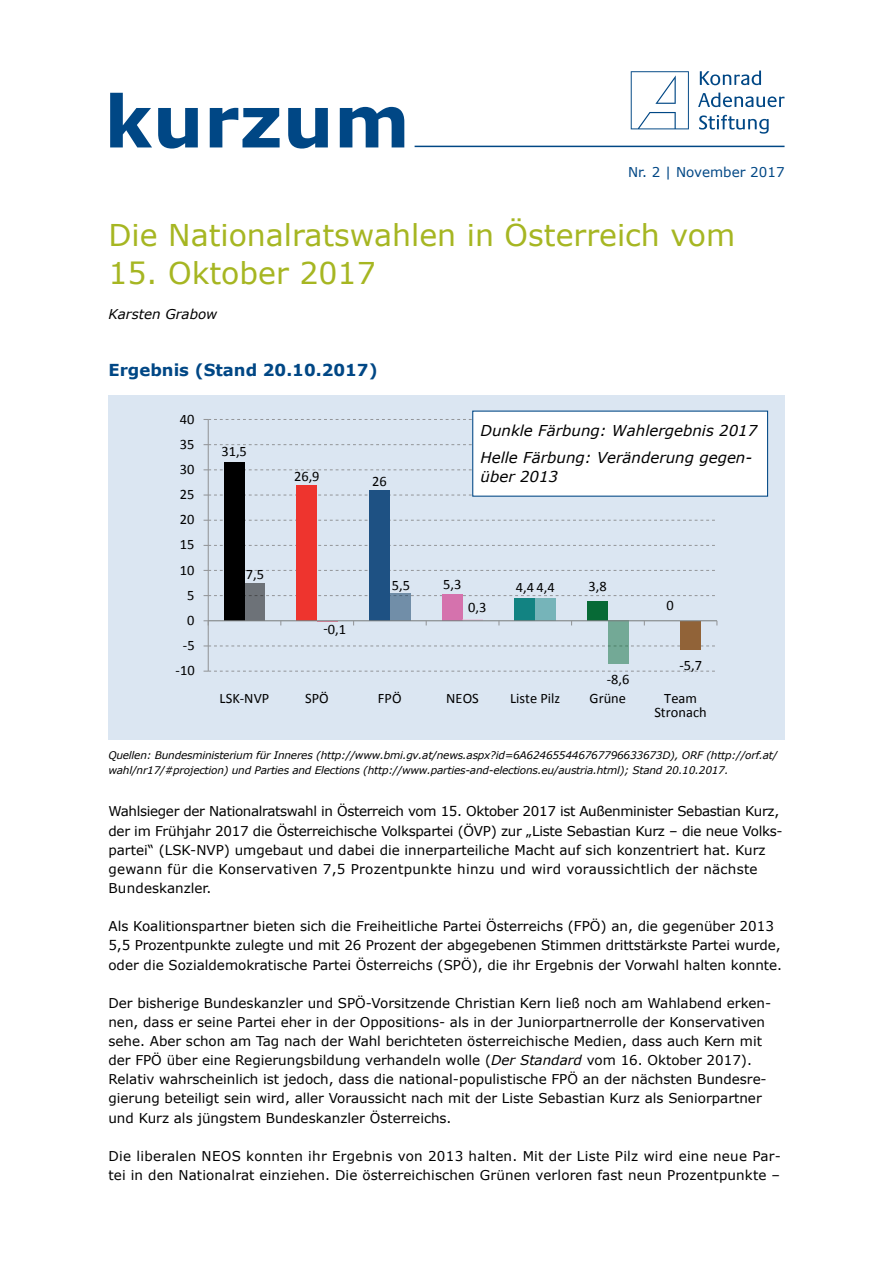
<style>
.page{position:relative;width:893px;height:1263px;background:#fff}
.page>*{position:absolute;margin:0;border:0;box-sizing:border-box;transform-origin:0 0}
.t1{font:700 72px "Verdana";color:#004785}
.t2{font:30px "Verdana";color:#a6b622}
.t3{font:700 16.5px "Verdana";color:#004785}
.t4{font:italic 15px/27.6px "Verdana";color:#000}
.t5{font:14.4px "Calibri";color:#000}
.t6{font:13.5px/19.2px "Verdana";color:#000}
.t7{font:13.5px/19.2px "Verdana";letter-spacing:-.02em;color:#000}
.t8{font:13.5px "Verdana";color:#004785}
.t9{font:italic 13.5px "Verdana";color:#000}
.t10{font:italic 10.5px/15px "Verdana";letter-spacing:-.02em;color:#000}
.s1{font-style:italic}
</style>
<div class="page">
<svg style="left:631px;top:71px;width:58px;height:58px"></svg>
<svg style="left:700px;top:71px;width:61px;height:14px"></svg>
<svg style="left:698px;top:93px;width:86px;height:14px"></svg>
<svg style="left:699px;top:115px;width:70px;height:19px"></svg>
<hr style="left:415px;top:146px;width:369px;height:1px;background:#004785">
<div style="left:108px;top:395px;width:676px;height:345px;background:#dbe6f2"></div>
<div style="left:224px;top:462px;width:21px;height:159px;background:#000"></div>
<div style="left:296px;top:485px;width:21px;height:136px;background:#ee342e"></div>
<div style="left:369px;top:490px;width:21px;height:131px;background:#1e5183"></div>
<div style="left:442px;top:594px;width:20px;height:27px;background:#d572ad"></div>
<div style="left:514px;top:599px;width:21px;height:22px;background:#128382"></div>
<div style="left:587px;top:602px;width:21px;height:19px;background:#076a36"></div>
<div style="left:245px;top:583px;width:20px;height:38px;background:#6d7278"></div>
<svg style="left:317px;top:621px;width:21px;height:1px"></svg>
<div style="left:390px;top:593px;width:21px;height:28px;background:#718ea8"></div>
<hr style="left:462px;top:619px;width:21px;height:2px;background:#e6b2d2">
<div style="left:535px;top:599px;width:21px;height:22px;background:#76b4b9"></div>
<div style="left:608px;top:621px;width:21px;height:43px;background:#73a996"></div>
<div style="left:681px;top:621px;width:20px;height:29px;background:#916338"></div>
<hr style="left:208px;top:419px;width:1px;height:252px;background:#939598">
<svg style="left:204px;top:419px;width:268px;height:1px"></svg>
<svg style="left:204px;top:444px;width:268px;height:1px"></svg>
<svg style="left:204px;top:469px;width:268px;height:1px"></svg>
<svg style="left:204px;top:494px;width:268px;height:2px"></svg>
<svg style="left:204px;top:520px;width:511px;height:1px"></svg>
<svg style="left:204px;top:545px;width:511px;height:1px"></svg>
<svg style="left:204px;top:570px;width:511px;height:1px"></svg>
<svg style="left:204px;top:595px;width:511px;height:1px"></svg>
<svg style="left:204px;top:645px;width:511px;height:2px"></svg>
<svg style="left:204px;top:671px;width:511px;height:1px"></svg>
<hr style="left:208px;top:620px;width:509px;height:1px;background:#7b7f80">
<svg style="left:204px;top:620px;width:5px;height:5px"></svg>
<div style="left:472px;top:411px;width:296px;height:86px;background:#fff"></div>
<h1 class="t1" style="left:104px;top:70px;width:307px">kurzum</h1>
<p class="t8" style="left:628px;top:163px;width:158px">Nr. 2 | November 2017</p>
<h2 class="t2" style="left:108px;top:215px;width:628px">Die Nationalratswahlen in Österreich vom</h2>
<h2 class="t2" style="left:108px;top:253px;width:269px">15. Oktober 2017</h2>
<p class="t9" style="left:108px;top:305px;width:110px">Karsten Grabow</p>
<p class="t3" style="left:108px;top:359px;width:271px">Ergebnis (Stand 20.10.2017)</p>
<p class="t5" style="left:180px;top:410px;width:16px">40</p>
<p class="t5" style="left:180px;top:435px;width:16px">35</p>
<p class="t5" style="left:180px;top:460px;width:16px">30</p>
<p class="t5" style="left:180px;top:485px;width:16px">25</p>
<p class="t5" style="left:180px;top:510px;width:16px">20</p>
<p class="t5" style="left:180px;top:536px;width:16px">15</p>
<p class="t5" style="left:180px;top:561px;width:16px">10</p>
<p class="t5" style="left:187px;top:586px;width:9px">5</p>
<p class="t5" style="left:187px;top:611px;width:9px">0</p>
<p class="t5" style="left:183px;top:636px;width:13px">-5</p>
<p class="t5" style="left:176px;top:661px;width:21px">-10</p>
<p class="t5" style="left:221px;top:442px;width:27px">31,5</p>
<p class="t5" style="left:246px;top:565px;width:20px">7,5</p>
<p class="t5" style="left:294px;top:468px;width:27px">26,9</p>
<p class="t5" style="left:372px;top:472px;width:16px">26</p>
<p class="t5" style="left:323px;top:620px;width:24px">-0,1</p>
<p class="t5" style="left:392px;top:576px;width:20px">5,5</p>
<p class="t4" style="left:481px;top:416px;width:278px">Dunkle Färbung: Wahlergebnis 2017<br>Helle Färbung: Veränderung gegen-</p>
<p class="t4" style="left:481px;top:463px;width:79px">über 2013</p>
<p class="t5" style="left:443px;top:575px;width:20px">5,3</p>
<p class="t5" style="left:516px;top:578px;width:40px">4,4 4,4</p>
<p class="t5" style="left:588px;top:577px;width:20px">3,8</p>
<p class="t5" style="left:468px;top:598px;width:20px">0,3</p>
<p class="t5" style="left:607px;top:670px;width:24px">-8,6</p>
<p class="t5" style="left:666px;top:596px;width:9px">0</p>
<p class="t5" style="left:680px;top:656px;width:24px">-5,7</p>
<p class="t5" style="left:305px;top:689px;width:25px">SPÖ</p>
<p class="t5" style="left:378px;top:689px;width:25px">FPÖ</p>
<p class="t5" style="left:220px;top:689px;width:51px">LSK-NVP</p>
<p class="t5" style="left:446px;top:689px;width:34px">NEOS</p>
<p class="t5" style="left:510px;top:689px;width:52px">Liste Pilz</p>
<p class="t5" style="left:590px;top:689px;width:38px">Grüne</p>
<p class="t5" style="left:664px;top:689px;width:34px">Team</p>
<p class="t5" style="left:654px;top:703px;width:54px">Stronach</p>
<p class="t10" style="left:108px;top:748px;width:671px">Quellen: Bundesministerium für Inneres (http://www.bmi.gv.at/news.aspx?id=6A624655446767796633673D), ORF (http://orf.at/ wahl/nr17/#projection) und Parties and Elections (http://www.parties-and-elections.eu/austria.html); Stand 20.10.2017.</p>
<p class="t7" style="left:108px;top:802px;width:676px">Wahlsieger der Nationalratswahl in Österreich vom 15. Oktober 2017 ist Außenminister Sebastian Kurz, der im Frühjahr 2017 die Österreichische Volkspartei (ÖVP) zur „Liste Sebastian Kurz – die neue Volks&shy;partei“ (LSK-NVP) umgebaut und dabei die innerparteiliche Macht auf sich konzentriert hat. Kurz gewann für die Konservativen 7,5 Prozentpunkte hinzu und wird voraussichtlich der nächste Bundeskanzler.</p>
<p class="t6" style="left:108px;top:917px;width:675px">Als Koalitionspartner bieten sich die Freiheitliche Partei Österreichs (FPÖ) an, die gegenüber 2013<br>5,5 Prozentpunkte zulegte und mit 26 Prozent der abgegebenen Stimmen drittstärkste Partei wurde, oder die Sozialdemokratische Partei Österreichs (SPÖ), die ihr Ergebnis der Vorwahl halten konnte.</p>
<p class="t6" style="left:108px;top:993px;width:664px">Der bisherige Bundeskanzler und SPÖ-Vorsitzende Christian Kern ließ noch am Wahlabend erken&shy;nen, dass er seine Partei eher in der Oppositions- als in der Juniorpartnerrolle der Konservativen sehe. Aber schon am Tag nach der Wahl berichteten österreichische Medien, dass auch Kern mit der FPÖ über eine Regierungsbildung verhandeln wolle (<span class="s1">Der Standard</span> vom 16. Oktober 2017).<br>Relativ wahrscheinlich ist jedoch, dass die national-populistische FPÖ an der nächsten Bundesre&shy;gierung beteiligt sein wird, aller Voraussicht nach mit der Liste Sebastian Kurz als Seniorpartner und Kurz als jüngstem Bundeskanzler Österreichs.</p>
<p class="t6" style="left:108px;top:1146px;width:674px">Die liberalen NEOS konnten ihr Ergebnis von 2013 halten. Mit der Liste Pilz wird eine neue Par&shy;tei in den Nationalrat einziehen. Die österreichischen Grünen verloren fast neun Prozentpunkte –</p>
</div>
